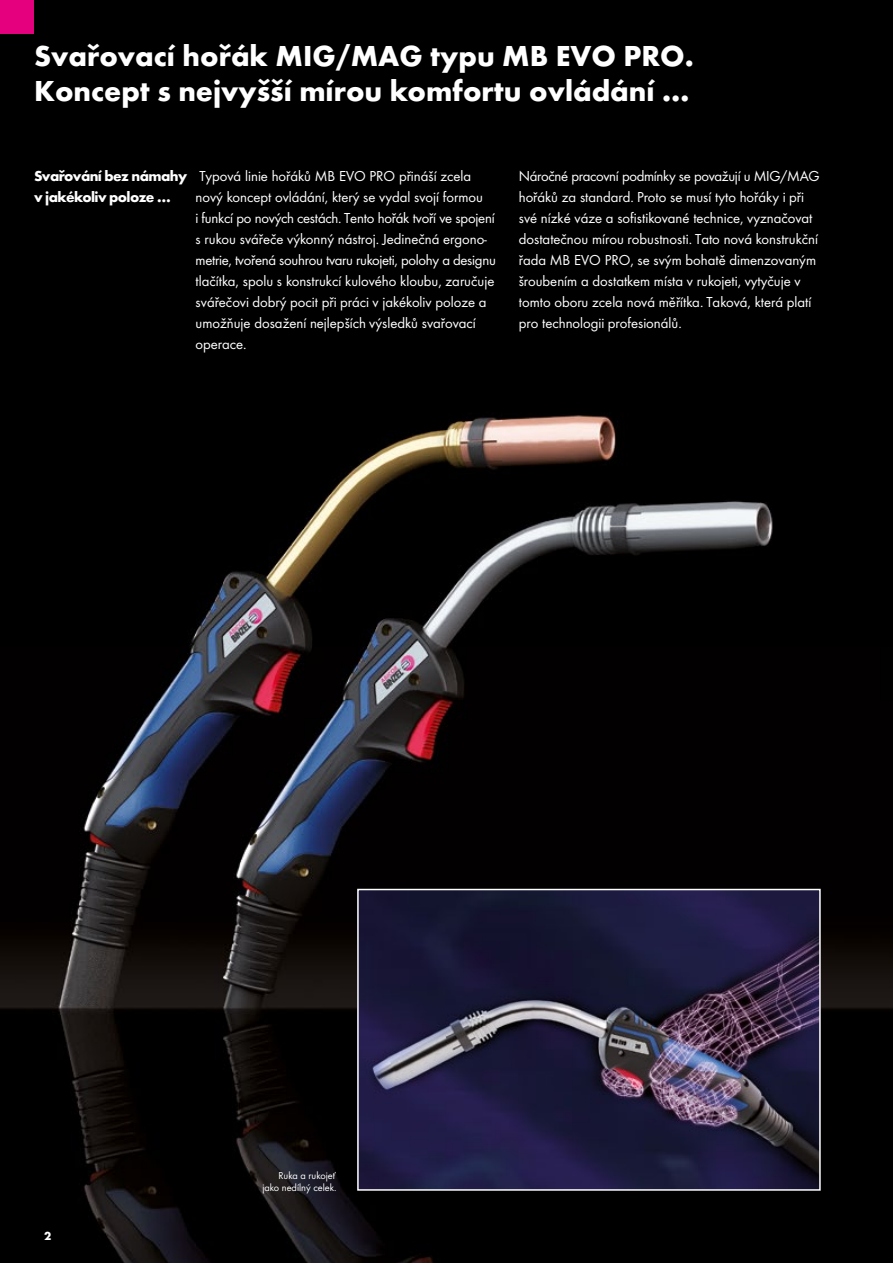
<style>
.page{position:relative;width:893px;height:1263px;background:#fff}
.page>*{position:absolute;margin:0;border:0;box-sizing:border-box;transform-origin:0 0}
.t1{font:700 30px/35.1px "Futura TOT";color:#fff}
.t2{font:15px/21px "Futura TOT Boo";color:#fff}
.t3{font:700 15px/21px "Futura TOT";letter-spacing:-.04em;color:#fff}
.t4{font:700 12px "Futura TOT";color:#fff}
.t5{font:10.5px/12px "Futura TOT Boo";color:#fff;text-align:right}
</style>
<div class="page">
<img style="left:0;top:0;width:893px;height:1263px">
<img style="left:360px;top:892px;width:458px;height:296px">
<div style="left:357px;top:889px;width:464px;height:302px;border:2px solid #fff"></div>
<div style="left:0;top:0;width:34px;height:34px;background:#e5007d"></div>
<h1 class="t1" style="left:34px;top:38px;width:661px">Svařovací hořák MIG/MAG typu MB EVO PRO.<br>Koncept s nejvyšší mírou komfortu ovládání …</h1>
<p class="t3" style="left:34px;top:166px;width:155px">Svařování bez námahy v jakékoliv poloze …</p>
<p class="t2" style="left:519px;top:166px;width:302px">Náročné pracovní podmínky se považují u MIG/MAG hořáků za standard. Proto se musí tyto hořáky i při své nízké váze a sofistikované technice, vyznačovat dostatečnou mírou robustnosti. Tato nová konstrukční řada MB EVO PRO, se svým bohatě dimenzovaným šroubením a dostatkem místa v rukojeti, vytyčuje v tomto oboru zcela nová měřítka. Taková, která platí pro technologii profesionálů.</p>
<p class="t2" style="left:196px;top:166px;width:302px">Typová linie hořáků MB EVO PRO přináší zcela nový koncept ovládání, který se vydal svojí formou<br>i funkcí po nových cestách. Tento hořák tvoří ve spojení s rukou svářeče výkonný nástroj. Jedinečná ergono&shy;metrie, tvořená souhrou tvaru rukojeti, polohy a designu tlačítka, spolu s konstrukcí kulového kloubu, zaručuje svářečovi dobrý pocit při práci v jakékoliv poloze a umožňuje dosažení nejlepších výsledků svařovací operace.</p>
<p class="t4" style="left:44px;top:1228px;width:9px">2</p>
<p class="t5" style="left:262px;top:1169px;width:76px">Ruka a rukojeť jako nedílný celek.</p>
</div>
